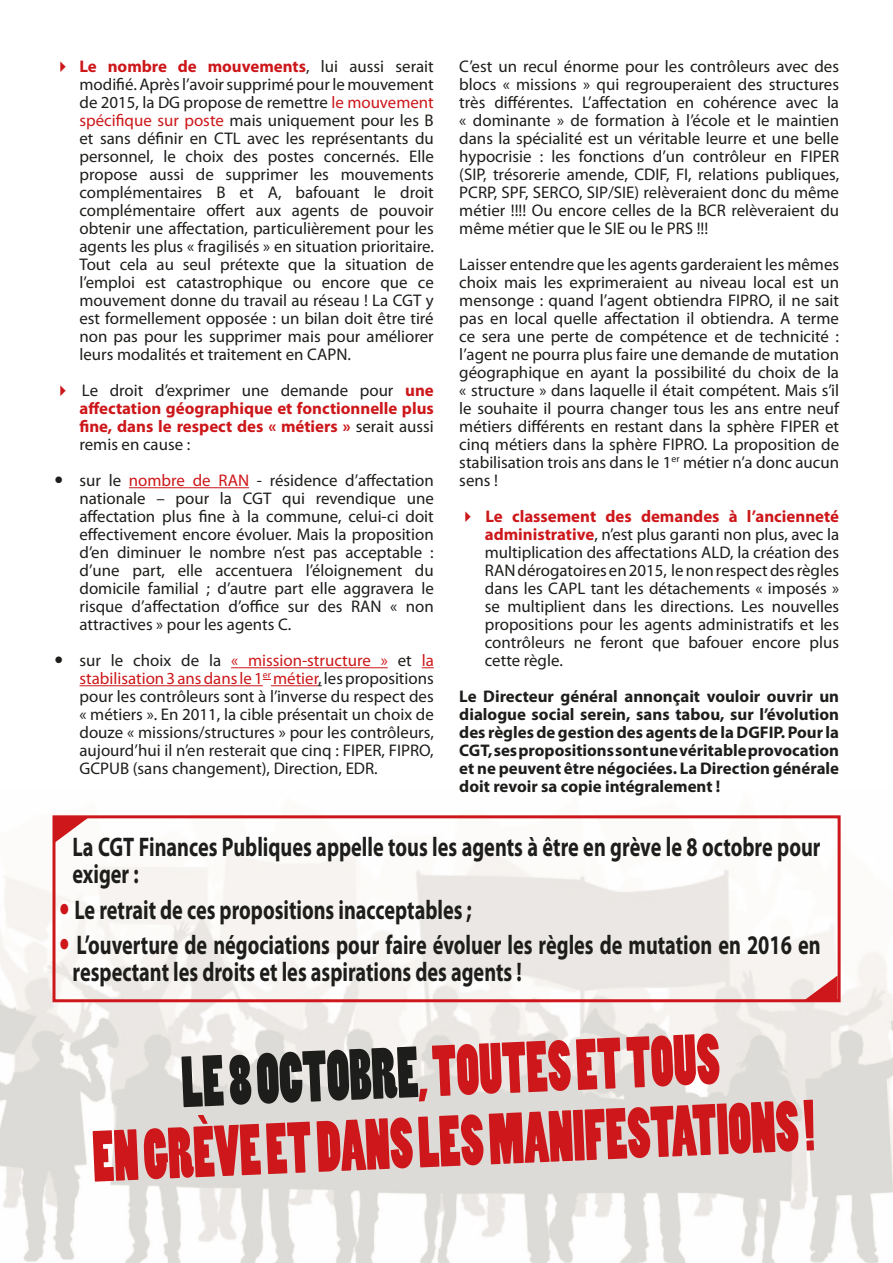
<style>
.page{position:relative;width:893px;height:1263px;background:#fff}
.page>*{position:absolute;margin:0;border:0;box-sizing:border-box;transform-origin:0 0}
.t1{font:67.5px/69.8px "Poplar Std";color:#cd171a;text-align:center;scale:.75 1}
.t2{font:700 27px/27px "Myriad Pro";color:#1d1d1b;scale:.75 1}
.Paragraphe_de_liste{font:16.8px/18px "Myriad Pro";color:#1d1d1b;text-align:justify}
.Paragraphe_de_liste-2{font:700 16.8px/18px "Myriad Pro";color:#1d1d1b;text-align:justify}
.Paragraphe_de_liste-3{font:700 16.8px/18px "Myriad Pro";color:#cd171a;text-align:justify}
.s1{color:#cd171a}
.s2{font-weight:700;color:#cd171a}
.s3{font-weight:400;color:#1d1d1b}
.s4{color:#1d1d1b}
</style>
<div class="page">
<img style="left:0;top:847px;width:893px;height:416px">
<hr style="left:129px;top:487px;width:120px;height:1px;background:#cd171a">
<hr style="left:231px;top:667px;width:157px;height:1px;background:#cd171a">
<svg style="left:422px;top:667px;width:12px;height:1px"></svg>
<hr style="left:80px;top:685px;width:183px;height:1px;background:#cd171a">
<hr style="left:271px;top:685px;width:47px;height:1px;background:#cd171a">
<div style="left:52px;top:815px;width:789px;height:187px;border:3px solid #cd171a"></div>
<svg style="left:54px;top:816px;width:34px;height:28px"></svg>
<svg style="left:804px;top:974px;width:34px;height:28px"></svg>
<svg style="left:61px;top:904px;width:7px;height:10px"></svg>
<svg style="left:61px;top:939px;width:7px;height:11px"></svg>
<p class="Paragraphe_de_liste" style="left:80px;top:57px;width:356px;text-indent:-26px"><span class="s1">✔</span> <span class="s2">Le nombre de mouvements</span>, lui aussi serait modifié. Après l’avoir supprimé pour le mouvement de 2015, la DG propose de remettre <span class="s1">le mouvement spécifique sur poste</span> mais uniquement pour les B et sans définir en CTL avec les représentants du personnel, le choix des postes concernés. Elle propose aussi de supprimer les mouvements complémentaires B et A, bafouant le droit complémentaire offert aux agents de pouvoir obtenir une affectation, particulièrement pour les agents les plus « fragilisés » en situation prioritaire.<br>Tout cela au seul prétexte que la situation de l’emploi est catastrophique ou encore que ce mouvement donne du travail au réseau ! La CGT y est formellement opposée : un bilan doit être tiré non pas pour les supprimer mais pour améliorer leurs modalités et traitement en CAPN.</p>
<p class="Paragraphe_de_liste-3" style="left:80px;top:381px;width:356px;text-indent:-26px">✔ <span class="s3">Le droit d’exprimer une demande pour</span> une affectation géographique et fonctionnelle plus fine, dans le respect des « métiers » <span class="s3">serait aussi remis en cause :</span></p>
<p class="Paragraphe_de_liste" style="left:80px;top:471px;width:356px">sur le <span class="s1">nombre de RAN</span> - résidence d’affectation nationale – pour la CGT qui revendique une affectation plus fine à la commune, celui-ci doit effectivement encore évoluer. Mais la proposition d’en diminuer le nombre n’est pas acceptable : d’une part, elle accentuera l’éloignement du domicile familial ; d’autre part elle aggravera le risque d’affectation d’office sur des RAN « non attractives » pour les agents C.</p>
<p class="Paragraphe_de_liste" style="left:80px;top:651px;width:356px">sur le choix de la <span class="s1">« mission-structure »</span> et <span class="s1">la stabilisation 3 ans dans le 1</span><sup>er</sup> <span class="s1">métier</span>, les propositions pour les contrôleurs sont à l’inverse du respect des « métiers ». En 2011, la cible présentait un choix de douze « missions/structures » pour les contrôleurs, aujourd’hui il n’en resterait que cinq : FIPER, FIPRO, GCPUB (sans changement), Direction, EDR.</p>
<p class="Paragraphe_de_liste" style="left:459px;top:57px;width:381px">C’est un recul énorme pour les contrôleurs avec des blocs « missions » qui regrouperaient des structures très différentes. L’affectation en cohérence avec la « dominante » de formation à l’école et le maintien dans la spécialité est un véritable leurre et une belle hypocrisie : les fonctions d’un contrôleur en FIPER (SIP, trésorerie amende, CDIF, FI, relations publiques, PCRP, SPF, SERCO, SIP/SIE) relèveraient donc du même métier !!!! Ou encore celles de la BCR relèveraient du même métier que le SIE ou le PRS !!!</p>
<p class="Paragraphe_de_liste" style="left:459px;top:255px;width:381px">Laisser entendre que les agents garderaient les mêmes choix mais les exprimeraient au niveau local est un mensonge : quand l’agent obtiendra FIPRO, il ne sait pas en local quelle affectation il obtiendra. A terme ce sera une perte de compétence et de technicité : l’agent ne pourra plus faire une demande de mutation géographique en ayant la possibilité du choix de la « structure » dans laquelle il était compétent. Mais s’il le souhaite il pourra changer tous les ans entre neuf métiers différents en restant dans la sphère FIPER et cinq métiers dans la sphère FIPRO. La proposition de stabilisation trois ans dans le 1<sup>er</sup> métier n’a donc aucun sens !</p>
<p class="Paragraphe_de_liste" style="left:485px;top:507px;width:356px;text-indent:-26px"><span class="s1">✔</span> <span class="s2">Le classement des demandes à l’ancienneté administrative</span>, n’est plus garanti non plus, avec la multiplication des affectations ALD, la création des RAN dérogatoires en 2015, le non respect des règles dans les CAPL tant les détachements « imposés » se multiplient dans les directions. Les nouvelles propositions pour les agents administratifs et les contrôleurs ne feront que bafouer encore plus cette règle.</p>
<p class="Paragraphe_de_liste-2" style="left:459px;top:687px;width:381px">Le Directeur général annonçait vouloir ouvrir un dialogue social serein, sans tabou, sur l’évolution des règles de gestion des agents de la DGFIP. Pour la CGT, ses propositions sont une véritable provocation et ne peuvent être négociées. La Direction générale doit revoir sa copie intégralement !</p>
<p class="t2" style="left:73px;top:833px;width:999px">La CGT Finances Publiques appelle tous les agents à être en grève le 8 octobre pour exiger :</p>
<p class="t2" style="left:74px;top:895px;width:531px">Le retrait de ces propositions inacceptables ;</p>
<p class="t2" style="left:73px;top:931px;width:999px">L’ouverture de négociations pour faire évoluer les règles de mutation en 2016 en respectant les droits et les aspirations des agents !</p>
<p class="t1" style="left:87px;top:1059px;width:965px;rotate:-3deg"><span class="s4">LE 8 OCTOBRE</span>, TOUTES ET TOUS<br>EN GRÈVE ET DANS LES MANIFESTATIONS !</p>
</div>
